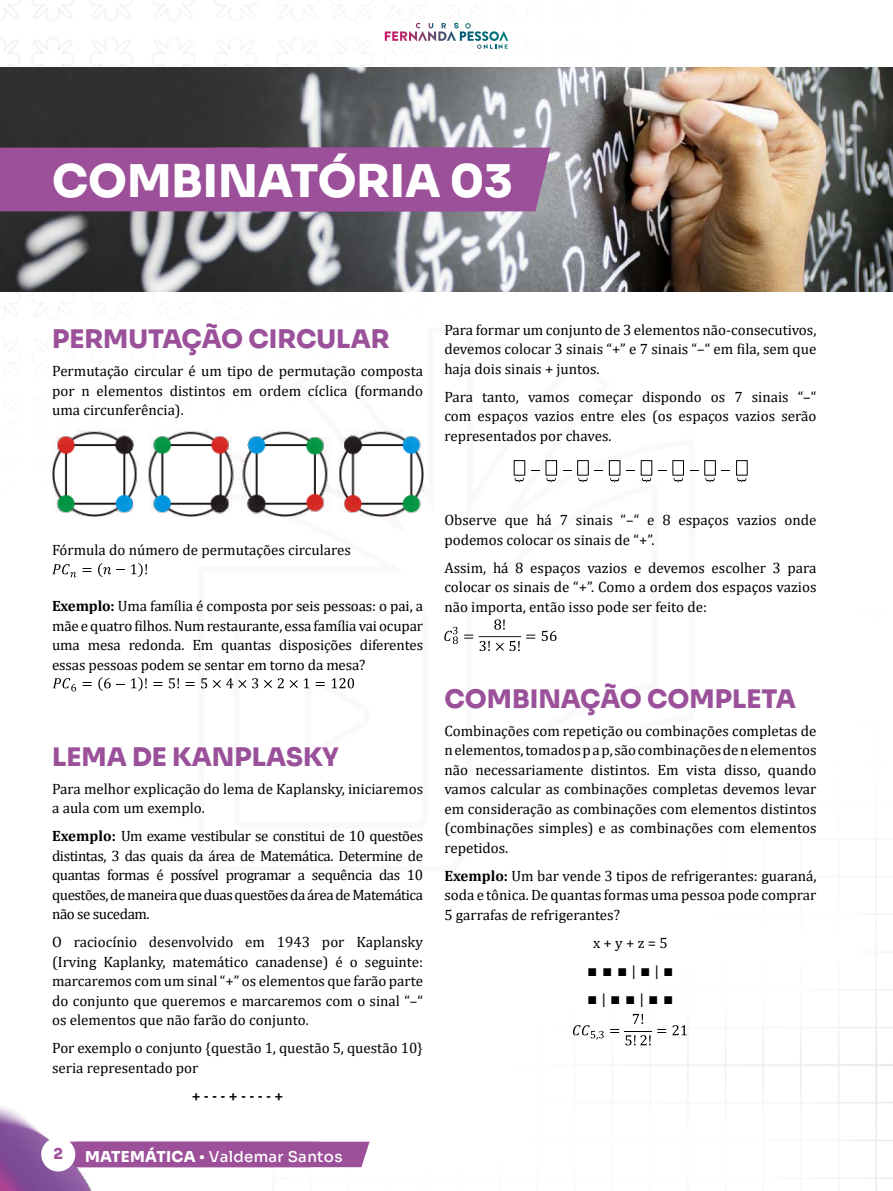
<style>
.page{position:relative;width:893px;height:1191px;background:#fff}
.page>*{position:absolute;margin:0;border:0;box-sizing:border-box;transform-origin:0 0}
.t1{font:45px "Sora";color:#fff}
.t2{font:25.5px "Sora";color:#9b509a}
.t3{font:15px/19.5px "Cambria";color:#000;text-align:justify}
.t4{font:500 15px "Sora";letter-spacing:.02em;color:#fff}
.t5{font:700 15px "Cambria";color:#000}
.t6{font:15px "Sora";color:#9d509a}
.s1{font-weight:700}
.s2{font-weight:400}
.s3{font-family:"Bagatela";font-weight:700}
</style>
<div class="page">
<img style="left:0;top:0;width:893px;height:1191px">
<div style="left:131px;top:1141px;width:239px;height:26px;background:#9d509a"></div>
<img style="left:0;top:1081px;width:131px;height:110px">
<div style="left:44px;top:1140px;width:28px;height:28px;background:#fff;border-radius:50%"></div>
<div style="left:41px;top:1137px;width:34px;height:34px;border:6px solid #fff;border-radius:50%"></div>
<svg style="left:195px;top:325px;width:505px;height:548px"></svg>
<svg style="left:409px;top:23px;width:99px;height:26px"></svg>
<img style="left:0;top:68px;width:893px;height:223px">
<div style="left:0;top:148px;width:551px;height:63px;background:#9d509a"></div>
<img style="left:52px;top:429px;width:371px;height:88px">
<svg style="left:52px;top:564px;width:24px;height:13px"></svg>
<svg style="left:83px;top:568px;width:9px;height:4px"></svg>
<svg style="left:98px;top:563px;width:49px;height:14px"></svg>
<svg style="left:53px;top:678px;width:23px;height:13px"></svg>
<svg style="left:83px;top:682px;width:9px;height:4px"></svg>
<svg style="left:98px;top:677px;width:49px;height:14px"></svg>
<svg style="left:153px;top:682px;width:9px;height:4px"></svg>
<svg style="left:169px;top:678px;width:10px;height:10px"></svg>
<svg style="left:186px;top:682px;width:9px;height:4px"></svg>
<svg style="left:201px;top:678px;width:6px;height:10px"></svg>
<svg style="left:213px;top:678px;width:33px;height:10px"></svg>
<svg style="left:252px;top:678px;width:6px;height:10px"></svg>
<svg style="left:264px;top:680px;width:8px;height:8px"></svg>
<svg style="left:278px;top:678px;width:6px;height:10px"></svg>
<svg style="left:290px;top:680px;width:8px;height:8px"></svg>
<svg style="left:304px;top:678px;width:5px;height:10px"></svg>
<svg style="left:316px;top:682px;width:9px;height:4px"></svg>
<svg style="left:331px;top:678px;width:23px;height:10px"></svg>
<svg style="left:515px;top:478px;width:9px;height:4px"></svg>
<svg style="left:546px;top:478px;width:10px;height:4px"></svg>
<svg style="left:578px;top:478px;width:10px;height:4px"></svg>
<svg style="left:610px;top:478px;width:9px;height:4px"></svg>
<svg style="left:642px;top:478px;width:9px;height:4px"></svg>
<svg style="left:674px;top:478px;width:9px;height:4px"></svg>
<svg style="left:705px;top:478px;width:10px;height:4px"></svg>
<svg style="left:737px;top:478px;width:9px;height:4px"></svg>
<div style="left:514px;top:460px;width:11px;height:15px;border:1px solid #000"></div>
<div style="left:609px;top:460px;width:11px;height:15px;border:1px solid #000"></div>
<div style="left:704px;top:460px;width:12px;height:15px;border:1px solid #000"></div>
<div style="left:546px;top:460px;width:11px;height:15px;border:1px solid #000"></div>
<div style="left:641px;top:460px;width:11px;height:15px;border:1px solid #000"></div>
<div style="left:736px;top:460px;width:12px;height:15px;border:1px solid #000"></div>
<div style="left:577px;top:460px;width:12px;height:15px;border:1px solid #000"></div>
<div style="left:672px;top:460px;width:12px;height:15px;border:1px solid #000"></div>
<svg style="left:444px;top:627px;width:14px;height:17px"></svg>
<svg style="left:464px;top:634px;width:9px;height:4px"></svg>
<svg style="left:479px;top:619px;width:56px;height:32px"></svg>
<svg style="left:542px;top:630px;width:14px;height:11px"></svg>
<svg style="left:573px;top:1025px;width:31px;height:14px"></svg>
<svg style="left:610px;top:1014px;width:56px;height:31px"></svg>
<svg style="left:672px;top:1025px;width:15px;height:10px"></svg>
<h1 class="t1" style="left:52px;top:144px;width:462px">COMBINATÓRIA 03</h1>
<h2 class="t2" style="left:52px;top:318px;width:339px">PERMUTAÇÃO CIRCULAR</h2>
<p class="t3" style="left:52px;top:361px;width:372px">Permutação circular é um tipo de permutação composta por n elementos distintos em ordem cíclica (formando uma circunferência).</p>
<p class="t3" style="left:444px;top:320px;width:374px">Para formar um conjunto de 3 elementos não-consecutivos, devemos colocar 3 sinais “+” e 7 sinais “–“ em fila, sem que haja dois sinais + juntos.</p>
<p class="t3" style="left:444px;top:387px;width:374px">Para tanto, vamos começar dispondo os 7 sinais “–“ com espaços vazios entre eles (os espaços vazios serão representados por chaves.</p>
<p class="t3" style="left:52px;top:540px;width:300px">Fórmula do número de permutações circulares</p>
<p class="t3" style="left:52px;top:596px;width:372px"><span class="s1">Exemplo:</span> Uma família é composta por seis pessoas: o pai, a mãe e quatro filhos. Num restaurante, essa família vai ocupar uma mesa redonda. Em quantas disposições diferentes essas pessoas podem se sentar em torno da mesa?</p>
<h2 class="t2" style="left:52px;top:735px;width:288px">LEMA DE KANPLASKY</h2>
<p class="t3" style="left:52px;top:779px;width:372px">Para melhor explicação do lema de Kaplansky, iniciaremos a aula com um exemplo.</p>
<p class="t3" style="left:52px;top:826px;width:372px"><span class="s1">Exemplo:</span> Um exame vestibular se constitui de 10 questões distintas, 3 das quais da área de Matemática. Determine de quantas formas é possível programar a sequência das 10 questões, de maneira que duas questões da área de Matemática não se sucedam.</p>
<p class="t3" style="left:52px;top:932px;width:372px">O raciocínio desenvolvido em 1943 por Kaplansky (Irving Kaplanky, matemático canadense) é o seguinte: marcaremos com um sinal “+” os elementos que farão parte do conjunto que queremos e marcaremos com o sinal “–“ os elementos que não farão do conjunto.</p>
<p class="t3" style="left:52px;top:1038px;width:372px">Por exemplo o conjunto {questão 1, questão 5, questão 10} seria representado por</p>
<p class="t5" style="left:192px;top:1085px;width:93px">+ - - - + - - - - +</p>
<p class="t6" style="left:53px;top:1141px;width:11px">2</p>
<p class="t4" style="left:85px;top:1143px;width:259px"><span class="s2">MATEMÁTICA</span> <span class="s3">•</span> Valdemar Santos</p>
<p class="t3" style="left:444px;top:510px;width:374px">Observe que há 7 sinais “–“ e 8 espaços vazios onde podemos colocar os sinais de “+”.</p>
<p class="t3" style="left:444px;top:557px;width:374px">Assim, há 8 espaços vazios e devemos escolher 3 para colocar os sinais de “+”. Como a ordem dos espaços vazios não importa, então isso pode ser feito de:</p>
<h2 class="t2" style="left:444px;top:677px;width:353px">COMBINAÇÃO COMPLETA</h2>
<p class="t3" style="left:444px;top:720px;width:374px">Combinações com repetição ou combinações completas de n elementos, tomados p a p, são combinações de n elementos não necessariamente distintos. Em vista disso, quando vamos calcular as combinações completas devemos levar em consideração as combinações com elementos distintos (combinações simples) e as combinações com elementos repetidos.</p>
<p class="t3" style="left:444px;top:865px;width:374px"><span class="s1">Exemplo:</span> Um bar vende 3 tipos de refrigerantes: guaraná, soda e tônica. De quantas formas uma pessoa pode comprar 5 garrafas de refrigerantes?</p>
<p class="t3" style="left:586px;top:928px;width:89px;line-height:28px;text-align:center">x + y + z = 5 ∎ ∎ ∎ | ∎ | ∎ ∎ | ∎ ∎ | ∎ ∎</p>
</div>
